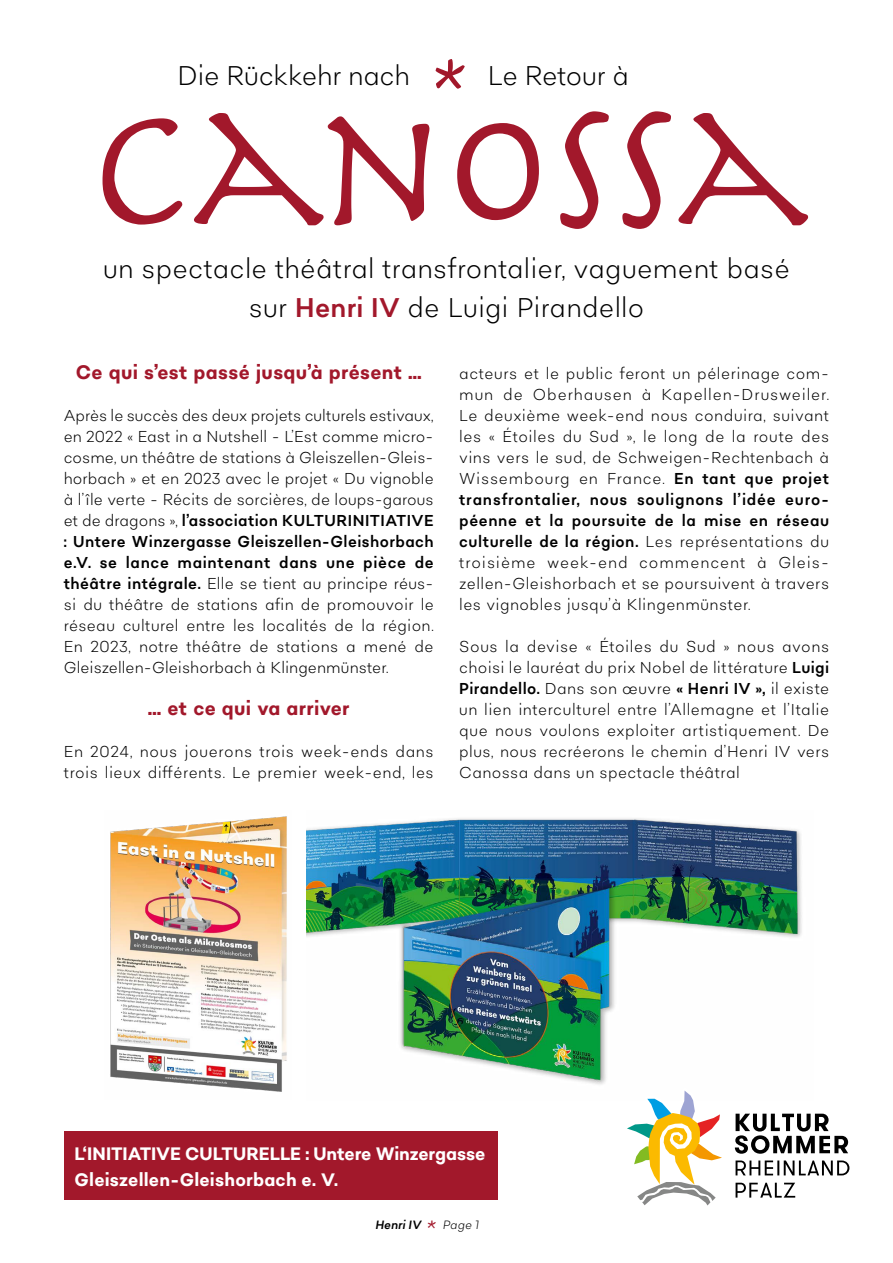
<style>
.page{position:relative;width:893px;height:1263px;background:#fff}
.page>*{position:absolute;margin:0;border:0;box-sizing:border-box;transform-origin:0 0}
.t1{font:180px "Herculanum";letter-spacing:-.045em;color:#a2182b}
.t2{font:90px "Herculanum";color:#a2182b}
.t3{font:300 27px/39px "Sonny Gothic Condensed";letter-spacing:.005em;color:#000;text-align:center}
.t4{font:300 27px "Sonny Gothic Condensed";letter-spacing:-.015em;color:#000}
.t5{font:700 19.5px "Sonny Gothic Condensed";letter-spacing:.015em;color:#a2182b}
.t6{font:700 18px/26.4px "Sonny Gothic Condensed";color:#fff}
.t7{font:300 15.75px/21px "Sonny Gothic Condensed";letter-spacing:.015em;color:#000;text-align:justify}
.t8{font:300 15.75px/21px "Sonny Gothic Condensed";letter-spacing:.035em;color:#000}
.t9{font:italic 12px "Sonny Gothic Condensed";letter-spacing:.01em;color:#000}
.s1{font-weight:400;color:#a2182b}
.s2{font-weight:400}
.s3{font-family:"Herculanum";font-style:normal;font-size:24px;color:#a2182b}
.s4{font-weight:300}
</style>
<div class="page">
<img style="left:306px;top:818px;width:496px;height:267px">
<div style="left:64px;top:1131px;width:433px;height:68px;background:#a2182b"></div>
<img style="left:110px;top:816px;width:177px;height:276px">
<svg style="left:736px;top:1183px;width:59px;height:14px"></svg>
<svg style="left:736px;top:1160px;width:113px;height:15px"></svg>
<svg style="left:735px;top:1114px;width:113px;height:40px"></svg>
<svg style="left:627px;top:1090px;width:95px;height:116px"></svg>
<h3 class="t3" style="left:177px;top:55px;width:234px">Die Rückkehr nach</h3>
<h2 class="t2" style="left:431px;top:29px;width:38px">*</h2>
<h3 class="t4" style="left:488px;top:58px;width:143px">Le Retour à</h3>
<h1 class="t1" style="left:84px;top:54px;width:727px">Canossa</h1>
<h3 class="t3" style="left:103px;top:248px;width:688px">un spectacle théâtral transfrontalier, vaguement basé sur <span class="s1">Henri IV</span> de Luigi Pirandello</h3>
<p class="t5" style="left:76px;top:359px;width:347px">Ce qui s’est passé jusqu’à présent …</p>
<p class="t7" style="left:64px;top:404px;width:371px;text-align:left">Après le succès des deux projets culturels estivaux, en 2022 « East in a Nutshell - L’Est comme micro&shy;cosme, un théâtre de stations à Gleiszellen-Gleis&shy;horbach » et en 2023 avec le projet « Du vignoble à l’île verte - Récits de sorcières, de loups-garous et de dragons », <span class="s2">l’association KULTURINITIATIVE : Untere Winzergasse Gleiszellen-Gleishorbach e.V. se lance maintenant dans une pièce de théâtre intégrale.</span> Elle se tient au principe réus&shy;si du théâtre de stations afin de promouvoir le réseau culturel entre les localités de la région.<br>En 2023, notre théâtre de stations a mené de Gleiszellen-Gleishorbach à Klingenmünster.</p>
<p class="t5" style="left:148px;top:695px;width:203px">… et ce qui va arriver</p>
<p class="t8" style="left:64px;top:740px;width:371px">En 2024, nous jouerons trois week-ends dans trois lieux différents. Le premier week-end, les</p>
<p class="t7" style="left:459px;top:362px;width:371px">acteurs et le public feront un pélerinage com&shy;mun de Oberhausen à Kapellen-Drusweiler.<br>Le deuxième week-end nous conduira, suivant les « Étoiles du Sud », le long de la route des vins vers le sud, de Schweigen-Rechtenbach à Wissembourg en France. <span class="s2">En tant que projet transfrontalier, nous soulignons l’idée euro&shy;péenne et la poursuite de la mise en réseau culturelle de la région.</span> Les représentations du troisième week-end commencent à Gleis&shy;zellen-Gleishorbach et se poursuivent à travers les vignobles jusqu’à Klingenmünster.</p>
<p class="t7" style="left:459px;top:635px;width:371px">Sous la devise « Étoiles du Sud » nous avons choisi le lauréat du prix Nobel de littérature <span class="s2">Luigi Pirandello.</span> Dans son œuvre <span class="s2">« Henri IV »,</span> il existe un lien interculturel entre l’Allemagne et l’Italie que nous voulons exploiter artistiquement. De plus, nous recréerons le chemin d’Henri IV vers Canossa dans un spectacle théâtral</p>
<p class="t6" style="left:75px;top:1140px;width:412px">L‘INITIATIVE CULTURELLE : Untere Winzergasse<br>Gleiszellen-Gleishorbach e. V.</p>
<p class="t9" style="left:375px;top:1216px;width:105px">Henri IV <span class="s3">*</span> <span class="s4">Page 1</span></p>
</div>
